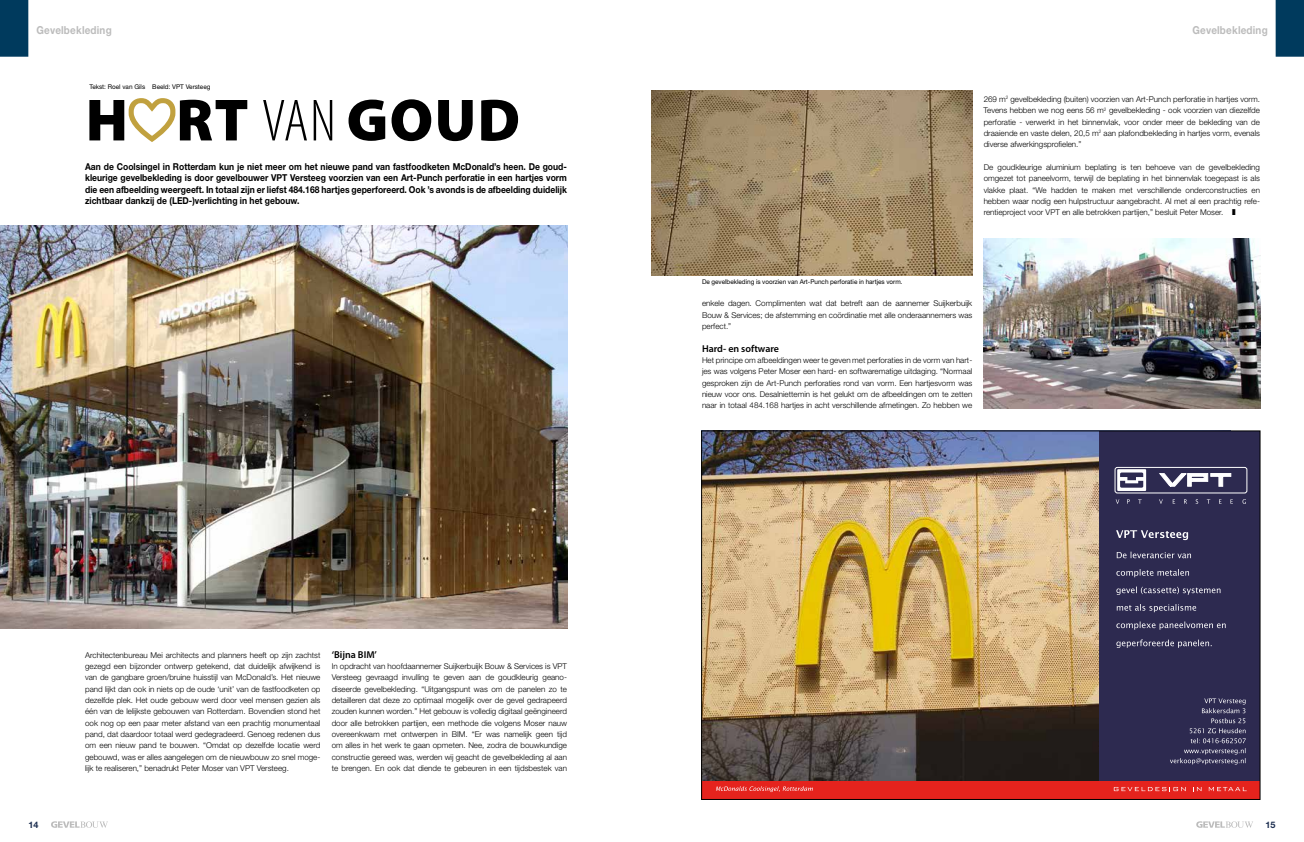
<style>
.page{position:relative;width:1304px;height:842px;background:#fff}
.page>*{position:absolute;margin:0;border:0;box-sizing:border-box;transform-origin:0 0}
.t1{font:700 11px "Helvetica Neue LT Std";letter-spacing:.02em;color:#bcbcbc;scale:.9 1}
.t2{font:600 10px "Myriad Pro";color:#000}
.t3{font:700 9.5px/11.3px "Helvetica Neue LT Std";color:#000;text-align:justify;scale:.9 1}
.t4{font:700 9px "Helvetica Neue LT Std";color:#1d2f51}
.t5{font:300 8px/11.3px "Helvetica Neue LT Std";color:#000;text-align:justify}
.t6{font:6.5px "Helvetica Neue LT Std";color:#000}
</style>
<div class="page">
<img style="left:703px;top:433px;width:396px;height:347px">
<div style="left:1099px;top:431px;width:161px;height:368px;background:#2d2a50"></div>
<svg style="left:1116px;top:639px;width:96px;height:9px"></svg>
<svg style="left:1116px;top:621px;width:110px;height:9px"></svg>
<svg style="left:1117px;top:604px;width:79px;height:8px"></svg>
<svg style="left:1116px;top:586px;width:104px;height:9px"></svg>
<svg style="left:1116px;top:569px;width:73px;height:8px"></svg>
<svg style="left:1117px;top:552px;width:74px;height:6px"></svg>
<svg style="left:1116px;top:530px;width:72px;height:10px"></svg>
<div style="left:702px;top:780px;width:558px;height:19px;background:#e5231d"></div>
<svg style="left:1114px;top:787px;width:72px;height:4px"></svg>
<svg style="left:1193px;top:787px;width:8px;height:4px"></svg>
<svg style="left:1209px;top:787px;width:38px;height:4px"></svg>
<svg style="left:1170px;top:698px;width:76px;height:66px"></svg>
<svg style="left:716px;top:786px;width:97px;height:6px"></svg>
<div style="left:1114px;top:467px;width:133px;height:26px;border:1px solid #fff;border-radius:2px"></div>
<svg style="left:1138px;top:499px;width:4px;height:5px"></svg>
<svg style="left:1159px;top:499px;width:4px;height:5px"></svg>
<svg style="left:1184px;top:499px;width:3px;height:5px"></svg>
<svg style="left:1230px;top:499px;width:3px;height:5px"></svg>
<svg style="left:1242px;top:499px;width:4px;height:5px"></svg>
<svg style="left:1159px;top:473px;width:72px;height:14px"></svg>
<svg style="left:1117px;top:469px;width:29px;height:22px"></svg>
<svg style="left:349px;top:99px;width:169px;height:42px"></svg>
<img style="left:652px;top:91px;width:320px;height:185px">
<img style="left:0;top:225px;width:567px;height:403px">
<img style="left:984px;top:238px;width:276px;height:171px">
<svg style="left:89px;top:98px;width:243px;height:44px"></svg>
<svg style="left:51px;top:821px;width:57px;height:7px"></svg>
<svg style="left:1196px;top:821px;width:57px;height:7px"></svg>
<div style="left:1276px;top:0;width:28px;height:57px;background:#003a5d"></div>
<div style="left:0;top:0;width:28px;height:57px;background:#003a5d"></div>
<h1 class="t1" style="left:36px;top:23px;width:85px">Gevelbekleding</h1>
<h1 class="t1" style="left:1192px;top:23px;width:85px">Gevelbekleding</h1>
<p class="t6" style="left:89px;top:82px;width:123px">Tekst: Roel van Gils Beeld: VPT Versteeg</p>
<p class="t3" style="left:85px;top:161px;width:537px">Aan de Coolsingel in Rotterdam kun je niet meer om het nieuwe pand van fastfoodketen McDonald’s heen. De goud&shy;kleurige gevelbekleding is door gevelbouwer VPT Versteeg voorzien van een Art-Punch perforatie in een hartjes vorm die een afbeelding weergeeft. In totaal zijn er liefst 484.168 hartjes geperforeerd. Ook ’s avonds is de afbeelding duidelijk zichtbaar dankzij de (LED-)verlichting in het gebouw.</p>
<p class="t5" style="left:85px;top:649px;width:237px">Architectenbureau Mei architects and planners heeft op zijn zachtst gezegd een bijzonder ontwerp getekend, dat duidelijk afwijkend is van de gangbare groen/bruine huisstijl van McDonald’s. Het nieuwe pand lijkt dan ook in niets op de oude ‘unit’ van de fastfoodketen op dezelfde plek. Het oude gebouw werd door veel mensen gezien als één van de lelijkste gebouwen van Rotterdam. Bovendien stond het ook nog op een paar meter afstand van een prachtig monumentaal pand, dat daardoor totaal werd gedegradeerd. Genoeg redenen dus om een nieuw pand te bouwen. “Omdat op dezelfde locatie werd gebouwd, was er alles aangelegen om de nieuwbouw zo snel moge&shy;lijk te realiseren,” benadrukt Peter Moser van VPT Versteeg.</p>
<p class="t2" style="left:332px;top:648px;width:47px">‘Bijna BIM’</p>
<p class="t5" style="left:332px;top:660px;width:237px">In opdracht van hoofdaannemer Suijkerbuijk Bouw &amp; Services is VPT Versteeg gevraagd invulling te geven aan de goudkleurig geano&shy;diseerde gevelbekleding. “Uitgangspunt was om de panelen zo te detailleren dat deze zo optimaal mogelijk over de gevel gedrapeerd zouden kunnen worden.” Het gebouw is volledig digitaal geëngineerd door alle betrokken partijen, een methode die volgens Moser nauw overeenkwam met ontwerpen in BIM. “Er was namelijk geen tijd om alles in het werk te gaan opmeten. Nee, zodra de bouwkundige constructie gereed was, werden wij geacht de gevelbekleding al aan te brengen. En ook dat diende te gebeuren in een tijdsbestek van</p>
<p class="t5" style="left:984px;top:93px;width:278px">269 m<sup>2</sup> gevelbekleding (buiten) voorzien van Art-Punch perforatie in hartjes vorm.<br>Tevens hebben we nog eens 56 m<sup>2</sup> gevelbekleding - ook voorzien van diezelfde perforatie - verwerkt in het binnenvlak, voor onder meer de bekleding van de draaiende en vaste delen, 20,5 m<sup>2</sup> aan plafondbekleding in hartjes vorm, evenals diverse afwerkingsprofielen.”</p>
<p class="t5" style="left:984px;top:161px;width:278px">De goudkleurige aluminium beplating is ten behoeve van de gevelbekleding omgezet tot paneelvorm, terwijl de beplating in het binnenvlak toegepast is als vlakke plaat. “We hadden te maken met verschillende onderconstructies en hebben waar nodig een hulpstructuur aangebracht. Al met al een prachtig refe&shy;rentieproject voor VPT en alle betrokken partijen,” besluit Peter Moser. ❚</p>
<p class="t6" style="left:702px;top:277px;width:202px">De gevelbekleding is voorzien van Art-Punch perforatie in hartjes vorm.</p>
<p class="t5" style="left:702px;top:297px;width:272px">enkele dagen. Complimenten wat dat betreft aan de aannemer Suijkerbuijk Bouw &amp; Services; de afstemming en coördinatie met alle onderaannemers was perfect.”</p>
<p class="t2" style="left:702px;top:342px;width:79px">Hard- en software</p>
<p class="t5" style="left:702px;top:354px;width:272px">Het principe om afbeeldingen weer te geven met perforaties in de vorm van hart&shy;jes was volgens Peter Moser een hard- en softwarematige uitdaging. “Normaal gesproken zijn de Art-Punch perforaties rond van vorm. Een hartjesvorm was nieuw voor ons. Desalniettemin is het gelukt om de afbeeldingen om te zetten naar in totaal 484.168 hartjes in acht verschillende afmetingen. Zo hebben we</p>
<p class="t4" style="left:28px;top:819px;width:12px">14</p>
<p class="t4" style="left:1266px;top:819px;width:12px">15</p>
</div>
